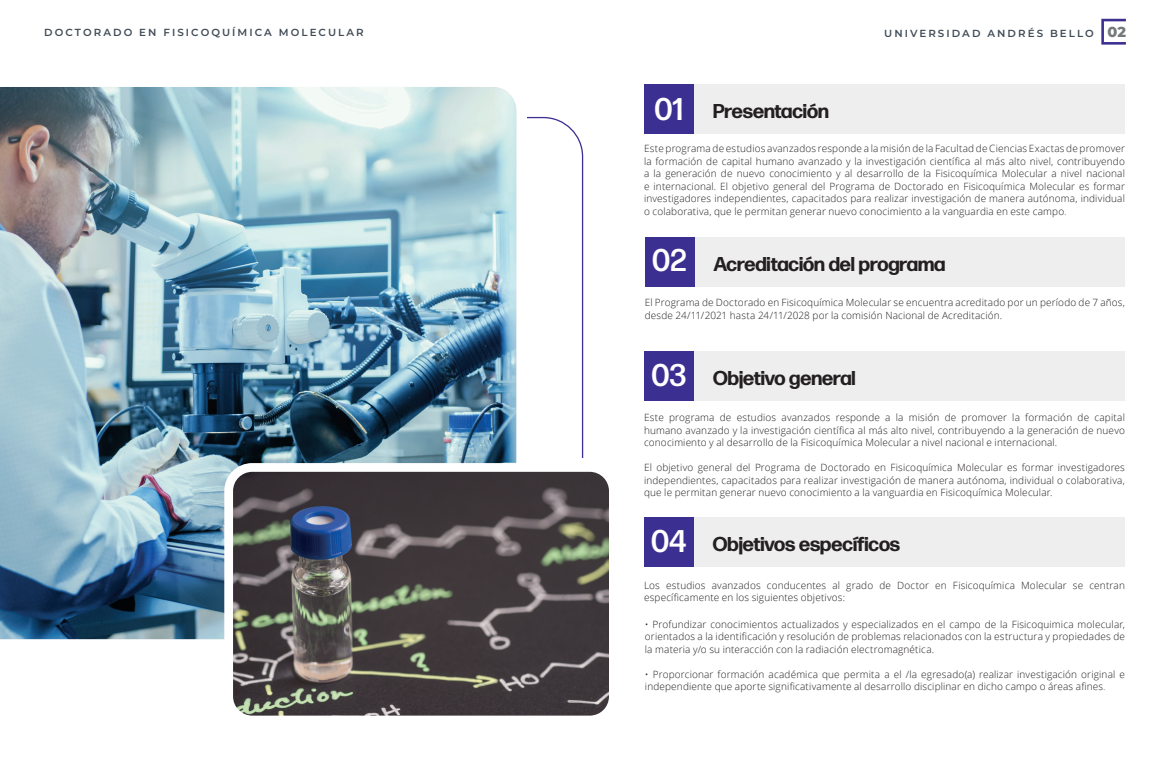
<style>
.page{position:relative;width:1170px;height:765px;background:#fff}
.page>*{position:absolute;margin:0;border:0;box-sizing:border-box;transform-origin:0 0}
.t1{font:700 20px "Forma DJR Display";color:#231f20}
.t2{font:600 10.25px "Montserrat";letter-spacing:.2em;color:#404c57}
.t3{font:300 10px/12.5px "Open Sans";letter-spacing:.015em;color:#231f20;text-align:justify}
.s1{font-weight:800;font-size:14.5px;color:#75797b}
.s2{font-family:"Forma DJR Deck";font-weight:500;font-size:31.38px;color:#fff}
.s3{font-size:10.62px;color:#75797b}
</style>
<div class="page">
<svg style="left:1101px;top:19px;width:24px;height:26px"></svg>
<div style="left:694px;top:84px;width:430px;height:50px;background:#edeeed"></div>
<div style="left:644px;top:84px;width:50px;height:50px;background:#3c2f92"></div>
<div style="left:694px;top:352px;width:430px;height:49px;background:#edeeed"></div>
<div style="left:644px;top:352px;width:50px;height:49px;background:#3c2f92"></div>
<div style="left:694px;top:237px;width:430px;height:50px;background:#edeeed"></div>
<div style="left:645px;top:237px;width:49px;height:50px;background:#3c2f92"></div>
<div style="left:693px;top:518px;width:431px;height:49px;background:#edeeed"></div>
<div style="left:644px;top:518px;width:49px;height:49px;background:#3c2f92"></div>
<img style="left:0;top:87px;width:516px;height:552px">
<img style="left:229px;top:467px;width:378px;height:247px">
<div style="left:224px;top:463px;width:393px;height:261px;border:9px solid #fff;border-radius:24px"></div>
<svg style="left:527px;top:116px;width:57px;height:341px"></svg>
<p class="t2" style="left:44px;top:25px;width:321px">DOCTORADO EN FISICOQUÍMICA MOLECULAR</p>
<p class="t2" style="left:884px;top:26px;width:243px">UNIVERSIDAD ANDRÉS BELLO <span class="s1">02</span></p>
<h1 class="t1" style="left:654px;top:98px;width:176px"><span class="s2">01</span> Presentación</h1>
<p class="t3" style="left:644px;top:142px;width:482px">Este programa de estudios avanzados responde a la misión de la Facultad de Ciencias Exactas de promover la formación de capital humano avanzado y la investigación científica al más alto nivel, contribuyendo a la generación de nuevo conocimiento y al desarrollo de la Fisicoquímica Molecular a nivel nacional e internacional. El objetivo general del Programa de Doctorado en Fisicoquímica Molecular es formar investigadores independientes, capacitados para realizar investigación de manera autónoma, individual o colaborativa, que le permitan generar nuevo conocimiento a la vanguardia en este campo<span class="s3">.</span></p>
<h1 class="t1" style="left:652px;top:251px;width:294px"><span class="s2">02</span> Acreditación del programa</h1>
<p class="t3" style="left:644px;top:296px;width:481px">El Programa de Doctorado en Fisicoquímica Molecular se encuentra acreditado por un período de 7 años, desde 24/11/2021 hasta 24/11/2028 por la comisión Nacional de Acreditación.</p>
<h1 class="t1" style="left:651px;top:365px;width:205px"><span class="s2">03</span> Objetivo general</h1>
<p class="t3" style="left:644px;top:411px;width:482px">Este programa de estudios avanzados responde a la misión de promover la formación de capital humano avanzado y la investigación científica al más alto nivel, contribuyendo a la generación de nuevo conocimiento y al desarrollo de la Fisicoquímica Molecular a nivel nacional e internacional.</p>
<p class="t3" style="left:644px;top:461px;width:482px">El objetivo general del Programa de Doctorado en Fisicoquímica Molecular es formar investigadores independientes, capacitados para realizar investigación de manera autónoma, individual o colaborativa, que le permitan generar nuevo conocimiento a la vanguardia en Fisicoquímica Molecular.</p>
<h1 class="t1" style="left:651px;top:531px;width:250px"><span class="s2">04</span> Objetivos específicos</h1>
<p class="t3" style="left:644px;top:578px;width:482px">Los estudios avanzados conducentes al grado de Doctor en Fisicoquímica Molecular se centran específicamente en los siguientes objetivos:</p>
<p class="t3" style="left:645px;top:618px;width:481px">• Profundizar conocimientos actualizados y especializados en el campo de la Fisicoquimica molecular, orientados a la identificación y resolución de problemas relacionados con la estructura y propiedades de la materia y/o su interacción con la radiación electromagnética.</p>
<p class="t3" style="left:645px;top:668px;width:481px">• Proporcionar formación académica que permita a el /la egresado(a) realizar investigación original e independiente que aporte significativamente al desarrollo disciplinar en dicho campo o áreas afines<span class="s3">.</span></p>
</div>
